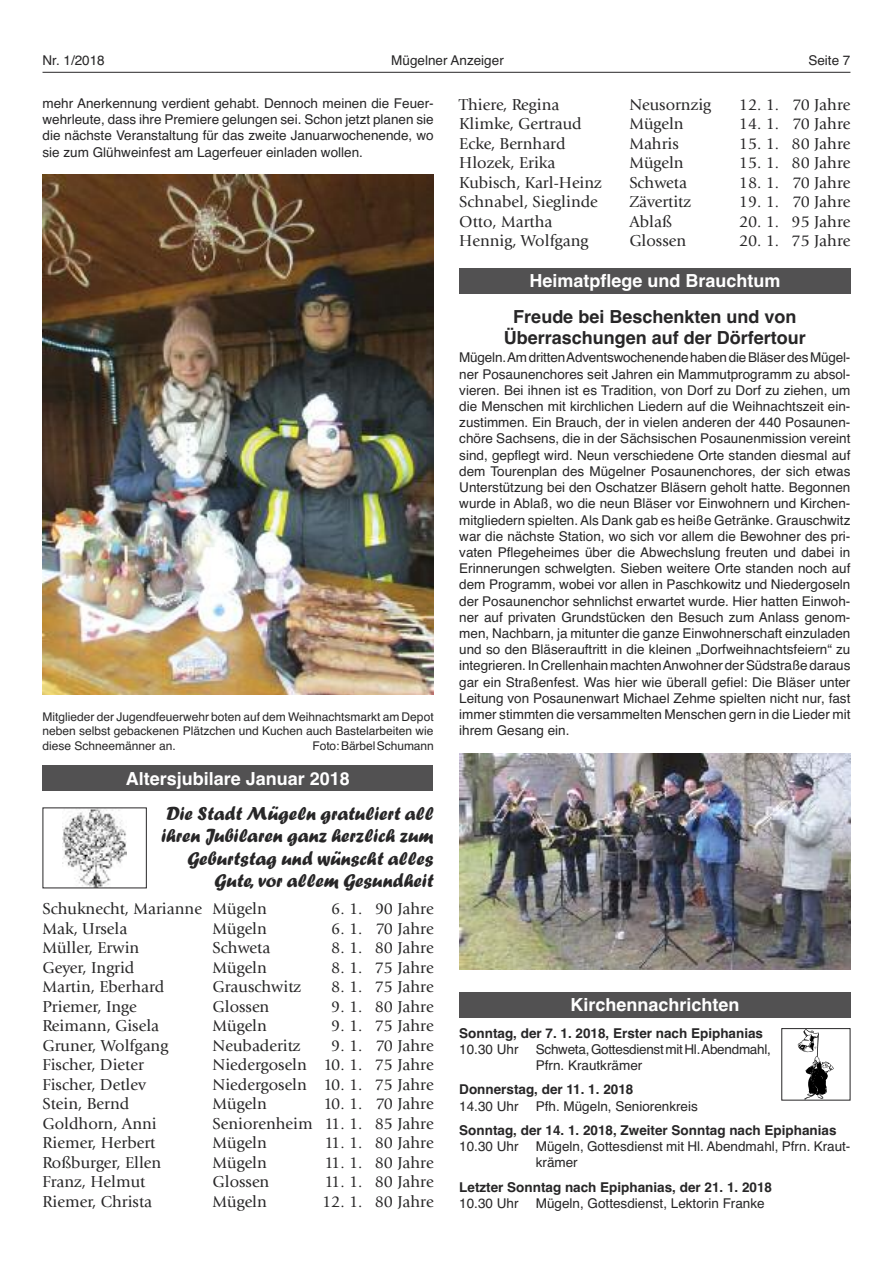
<style>
.page{position:relative;width:893px;height:1263px;background:#fff}
.page>*{position:absolute;margin:0;border:0;box-sizing:border-box;transform-origin:0 0}
.t1{font:19.5px/22.5px "Forte";color:#272627;text-align:right}
.t2{font:700 18px "Helvetica";color:#fff}
.t3{font:700 18px/21.6px "Helvetica";color:#272627;text-align:center}
.t4{font:16.5px "Giovanni";color:#272627}
.t5{font:13.5px/16.2px "Helvetica";color:#272627;text-align:justify}
.t6{font:700 13.5px "Helvetica";color:#272627}
.t7{font:13.5px/16.2px "Helvetica";letter-spacing:-.02em;color:#272627}
.t8{font:12px/14.4px "Helvetica";color:#272627;text-align:justify}
</style>
<div class="page">
<div style="left:459px;top:992px;width:391px;height:25px;background:#525152"></div>
<svg style="left:798px;top:1030px;width:36px;height:68px"></svg>
<div style="left:781px;top:1028px;width:69px;height:72px;border:1px solid #272627"></div>
<img style="left:43px;top:174px;width:391px;height:520px">
<img style="left:459px;top:753px;width:391px;height:216px">
<hr style="left:43px;top:72px;width:807px;height:1px;background:#272627">
<div style="left:43px;top:766px;width:390px;height:25px;background:#525152"></div>
<img style="left:62px;top:809px;width:65px;height:77px">
<div style="left:459px;top:268px;width:391px;height:25px;background:#525152"></div>
<p class="t5" style="left:43px;top:53px;width:64px">Nr. 1/2018</p>
<p class="t5" style="left:391px;top:53px;width:114px">Mügelner Anzeiger</p>
<p class="t5" style="left:808px;top:53px;width:44px">Seite 7</p>
<p class="t5" style="left:43px;top:95px;width:393px">mehr Anerkennung verdient gehabt. Dennoch meinen die Feuer&shy;wehrleute, dass ihre Premiere gelungen sei. Schon jetzt planen sie die nächste Veranstaltung für das zweite Januarwochenende, wo sie zum Glühweinfest am Lagerfeuer einladen wollen.</p>
<p class="t8" style="left:43px;top:710px;width:393px">Mitglieder der Jugendfeuerwehr boten auf dem Weihnachtsmarkt am Depot neben selbst gebackenen Plätzchen und Kuchen auch Bastelarbeiten wie diese Schneemänner an.</p>
<p class="t8" style="left:313px;top:738px;width:123px">Foto:BärbelSchumann</p>
<h2 class="t2" style="left:126px;top:768px;width:226px">Altersjubilare Januar 2018</h2>
<h1 class="t1" style="left:162px;top:803px;width:274px">Die Stadt Mügeln gratuliert all ihren Jubilaren ganz herzlich zum<br>Geburtstag und wünscht alles<br>Gute, vor allem Gesundheit</h1>
<p class="t4" style="left:43px;top:902px;width:226px">Schuknecht, Marianne Mügeln</p>
<p class="t4" style="left:331px;top:902px;width:104px">6. 1. 90 Jahre</p>
<p class="t4" style="left:43px;top:922px;width:86px">Mak, Ursela</p>
<p class="t4" style="left:213px;top:922px;width:56px">Mügeln</p>
<p class="t4" style="left:331px;top:922px;width:104px">6. 1. 70 Jahre</p>
<p class="t4" style="left:43px;top:941px;width:98px">Müller, Erwin</p>
<p class="t4" style="left:213px;top:941px;width:59px">Schweta</p>
<p class="t4" style="left:331px;top:941px;width:104px">8. 1. 80 Jahre</p>
<p class="t4" style="left:43px;top:961px;width:93px">Geyer, Ingrid</p>
<p class="t4" style="left:213px;top:961px;width:56px">Mügeln</p>
<p class="t4" style="left:331px;top:961px;width:104px">8. 1. 75 Jahre</p>
<p class="t4" style="left:43px;top:980px;width:123px">Martin, Eberhard</p>
<p class="t4" style="left:213px;top:980px;width:90px">Grauschwitz</p>
<p class="t4" style="left:331px;top:980px;width:104px">8. 1. 75 Jahre</p>
<p class="t4" style="left:43px;top:1000px;width:96px">Priemer, Inge</p>
<p class="t4" style="left:213px;top:1000px;width:58px">Glossen</p>
<p class="t4" style="left:331px;top:1000px;width:104px">9. 1. 80 Jahre</p>
<p class="t4" style="left:43px;top:1019px;width:118px">Reimann, Gisela</p>
<p class="t4" style="left:213px;top:1019px;width:56px">Mügeln</p>
<p class="t4" style="left:331px;top:1019px;width:104px">9. 1. 75 Jahre</p>
<p class="t4" style="left:43px;top:1039px;width:127px">Gruner, Wolfgang</p>
<p class="t4" style="left:213px;top:1039px;width:89px">Neubaderitz</p>
<p class="t4" style="left:331px;top:1039px;width:104px">9. 1. 70 Jahre</p>
<p class="t4" style="left:43px;top:1058px;width:103px">Fischer, Dieter</p>
<p class="t4" style="left:213px;top:1058px;width:223px">Niedergoseln 10. 1. 75 Jahre</p>
<p class="t4" style="left:43px;top:1078px;width:105px">Fischer, Detlev</p>
<p class="t4" style="left:213px;top:1078px;width:223px">Niedergoseln 10. 1. 75 Jahre</p>
<p class="t4" style="left:43px;top:1097px;width:88px">Stein, Bernd</p>
<p class="t4" style="left:213px;top:1097px;width:56px">Mügeln</p>
<p class="t4" style="left:324px;top:1097px;width:112px">10. 1. 70 Jahre</p>
<p class="t4" style="left:43px;top:1117px;width:116px">Goldhorn, Anni</p>
<p class="t4" style="left:213px;top:1117px;width:223px">Seniorenheim 11. 1. 85 Jahre</p>
<p class="t4" style="left:43px;top:1136px;width:114px">Riemer, Herbert</p>
<p class="t4" style="left:213px;top:1136px;width:56px">Mügeln</p>
<p class="t4" style="left:325px;top:1136px;width:111px">11. 1. 80 Jahre</p>
<p class="t4" style="left:43px;top:1156px;width:120px">Roßburger, Ellen</p>
<p class="t4" style="left:213px;top:1156px;width:56px">Mügeln</p>
<p class="t4" style="left:325px;top:1156px;width:111px">11. 1. 80 Jahre</p>
<p class="t4" style="left:43px;top:1175px;width:104px">Franz, Helmut</p>
<p class="t4" style="left:213px;top:1175px;width:58px">Glossen</p>
<p class="t4" style="left:325px;top:1175px;width:111px">11. 1. 80 Jahre</p>
<p class="t4" style="left:43px;top:1195px;width:111px">Riemer, Christa</p>
<p class="t4" style="left:213px;top:1195px;width:56px">Mügeln</p>
<p class="t4" style="left:322px;top:1195px;width:113px">12. 1. 80 Jahre</p>
<p class="t4" style="left:459px;top:98px;width:102px">Thiere, Regina</p>
<p class="t4" style="left:629px;top:98px;width:83px">Neusornzig</p>
<p class="t4" style="left:739px;top:98px;width:113px">12. 1. 70 Jahre</p>
<p class="t4" style="left:459px;top:117px;width:124px">Klimke, Gertraud</p>
<p class="t4" style="left:629px;top:117px;width:56px">Mügeln</p>
<p class="t4" style="left:739px;top:117px;width:113px">14. 1. 70 Jahre</p>
<p class="t4" style="left:459px;top:137px;width:108px">Ecke, Bernhard</p>
<p class="t4" style="left:629px;top:137px;width:51px">Mahris</p>
<p class="t4" style="left:739px;top:137px;width:113px">15. 1. 80 Jahre</p>
<p class="t4" style="left:459px;top:156px;width:98px">Hlozek, Erika</p>
<p class="t4" style="left:629px;top:156px;width:56px">Mügeln</p>
<p class="t4" style="left:739px;top:156px;width:113px">15. 1. 80 Jahre</p>
<p class="t4" style="left:459px;top:176px;width:144px">Kubisch, Karl-Heinz</p>
<p class="t4" style="left:629px;top:176px;width:59px">Schweta</p>
<p class="t4" style="left:739px;top:176px;width:113px">18. 1. 70 Jahre</p>
<p class="t4" style="left:459px;top:195px;width:140px">Schnabel, Sieglinde</p>
<p class="t4" style="left:629px;top:195px;width:63px">Zävertitz</p>
<p class="t4" style="left:739px;top:195px;width:113px">19. 1. 70 Jahre</p>
<p class="t4" style="left:459px;top:215px;width:95px">Otto, Martha</p>
<p class="t4" style="left:629px;top:215px;width:44px">Ablaß</p>
<p class="t4" style="left:739px;top:215px;width:113px">20. 1. 95 Jahre</p>
<p class="t4" style="left:459px;top:234px;width:131px">Hennig, Wolfgang</p>
<p class="t4" style="left:629px;top:234px;width:58px">Glossen</p>
<p class="t4" style="left:739px;top:234px;width:113px">20. 1. 75 Jahre</p>
<h2 class="t2" style="left:529px;top:270px;width:253px">Heimatpflege und Brauchtum</h2>
<h2 class="t3" style="left:504px;top:306px;width:304px">Freude bei Beschenkten und von<br>Überraschungen auf der Dörfertour</h2>
<p class="t5" style="left:459px;top:350px;width:393px">Mügeln.AmdrittenAdventswochenendehabendieBläserdesMügel&shy;ner Posaunenchores seit Jahren ein Mammutprogramm zu absol&shy;vieren. Bei ihnen ist es Tradition, von Dorf zu Dorf zu ziehen, um die Menschen mit kirchlichen Liedern auf die Weihnachtszeit ein&shy;zustimmen. Ein Brauch, der in vielen anderen der 440 Posaunen&shy;chöre Sachsens, die in der Sächsischen Posaunenmission vereint sind, gepflegt wird. Neun verschiedene Orte standen diesmal auf dem Tourenplan des Mügelner Posaunenchores, der sich etwas Unterstützung bei den Oschatzer Bläsern geholt hatte. Begonnen wurde in Ablaß, wo die neun Bläser vor Einwohnern und Kirchen&shy;mitgliedern spielten.Als Dank gab es heiße Getränke. Grauschwitz war die nächste Station, wo sich vor allem die Bewohner des pri&shy;vaten Pflegeheimes über die Abwechslung freuten und dabei in Erinnerungen schwelgten. Sieben weitere Orte standen noch auf dem Programm, wobei vor allen in Paschkowitz und Niedergoseln der Posaunenchor sehnlichst erwartet wurde. Hier hatten Einwoh&shy;ner auf privaten Grundstücken den Besuch zum Anlass genom&shy;men, Nachbarn, ja mitunter die ganze Einwohnerschaft einzuladen und so den Bläserauftritt in die kleinen „Dorfweihnachtsfeiern“ zu integrieren.InCrellenhainmachtenAnwohnerderSüdstraßedaraus gar ein Straßenfest. Was hier wie überall gefiel: Die Bläser unter Leitung von Posaunenwart Michael Zehme spielten nicht nur, fast immer stimmten die versammelten Menschen gern in die Lieder mit ihrem Gesang ein.</p>
<h2 class="t2" style="left:570px;top:994px;width:171px">Kirchennachrichten</h2>
<p class="t6" style="left:459px;top:1025px;width:305px">Sonntag, der 7. 1. 2018, Erster nach Epiphanias</p>
<p class="t5" style="left:459px;top:1041px;width:61px">10.30 Uhr</p>
<p class="t7" style="left:536px;top:1041px;width:237px">Schweta,GottesdienstmitHl.Abendmahl,<br>Pfrn. Krautkrämer</p>
<p class="t6" style="left:459px;top:1082px;width:176px">Donnerstag, der 11. 1. 2018</p>
<p class="t5" style="left:459px;top:1098px;width:61px">14.30 Uhr</p>
<p class="t5" style="left:536px;top:1098px;width:164px">Pfh. Mügeln, Seniorenkreis</p>
<p class="t6" style="left:459px;top:1122px;width:379px">Sonntag, der 14. 1. 2018, Zweiter Sonntag nach Epiphanias</p>
<p class="t5" style="left:459px;top:1138px;width:61px">10.30 Uhr</p>
<p class="t5" style="left:536px;top:1138px;width:316px">Mügeln, Gottesdienst mit Hl. Abendmahl, Pfrn. Kraut&shy;krämer</p>
<p class="t6" style="left:459px;top:1179px;width:314px">Letzter Sonntag nach Epiphanias, der 21. 1. 2018</p>
<p class="t5" style="left:459px;top:1195px;width:61px">10.30 Uhr</p>
<p class="t5" style="left:536px;top:1195px;width:230px">Mügeln, Gottesdienst, Lektorin Franke</p>
</div>
